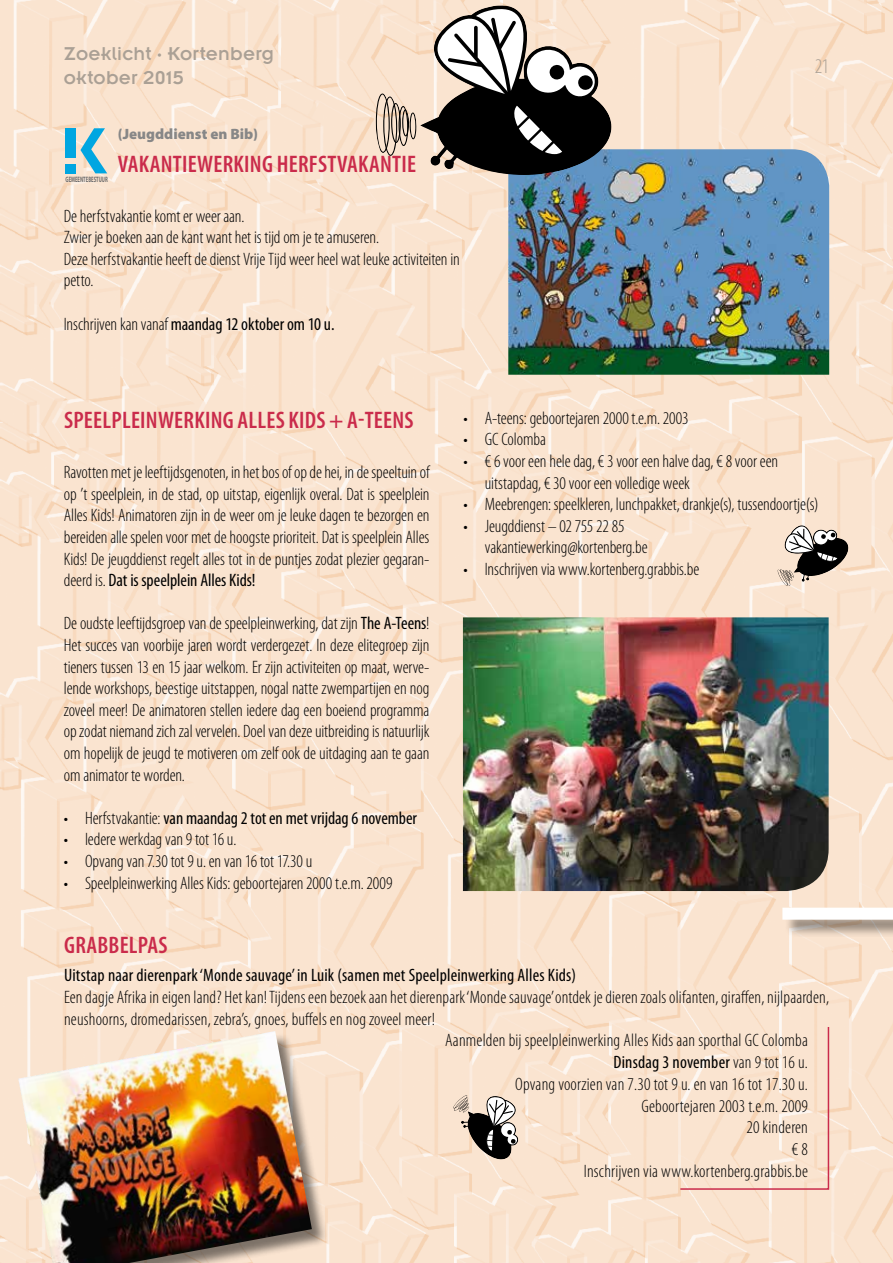
<style>
.page{position:relative;width:893px;height:1263px;background:#fff}
.page>*{position:absolute;margin:0;border:0;box-sizing:border-box;transform-origin:0 0}
.t1{font:600 condensed 24px "Myriad Pro";letter-spacing:.01em;color:#ca2b4b}
.t2{font:300 condensed 21px "Myriad Pro";color:#aaa095}
.t3{font:20.4px/24.6px "Insignia LT Std";letter-spacing:.01em;color:#aaa095}
.t4{font:300 condensed 18px/21.6px "Myriad Pro";color:#000}
.t5{font:condensed 18px "Myriad Pro";letter-spacing:.01em;color:#000}
.t6{font:900 15px "Myriad Pro";color:#878787}
.t7{font:700 7.8px "Myriad Pro";color:#706f6f;scale:.6 1}
.s1{font-weight:300}
.s2{font-weight:400}
</style>
<div class="page">
<img style="left:1px;top:0;width:892px;height:1263px">
<img style="left:0;top:0;width:1px;height:1263px">
<div style="left:785px;top:910px;width:108px;height:28px;background:#000;opacity:.4"></div>
<div style="left:782px;top:908px;width:111px;height:12px;background:#fff"></div>
<svg style="left:80px;top:128px;width:27px;height:45px"></svg>
<div style="left:66px;top:164px;width:10px;height:9px;background:#00a6e1"></div>
<div style="left:66px;top:128px;width:10px;height:30px;background:#00a6e1"></div>
<svg style="left:679px;top:1025px;width:151px;height:165px;background:#f8e0cd"></svg>
<svg style="left:453px;top:1095px;width:65px;height:64px;background:#9f948b"></svg>
<div style="left:20px;top:1032px;width:308px;height:231px;background:#000;opacity:.5"></div>
<img style="left:18px;top:1031px;width:294px;height:232px">
<img style="left:508px;top:149px;width:321px;height:226px">
<svg style="left:777px;top:525px;width:72px;height:61px;background:#a4998f"></svg>
<img style="left:463px;top:617px;width:366px;height:274px">
<svg style="left:376px;top:5px;width:235px;height:170px"></svg>
<p class="t3" style="left:64px;top:41px;width:212px">Zoeklicht · Kortenberg oktober 2015</p>
<p class="t6" style="left:118px;top:125px;width:142px">(Jeugddienst en Bib)</p>
<h1 class="t1" style="left:118px;top:151px;width:300px">VAKANTIEWERKING HERFSTVAKANTIE</h1>
<p class="t4" style="left:64px;top:205px;width:397px">De herfstvakantie komt er weer aan.<br>Zwier je boeken aan de kant want het is tijd om je te amuseren.<br>Deze herfstvakantie heeft de dienst Vrije Tijd weer heel wat leuke activiteiten in petto.</p>
<p class="t5" style="left:64px;top:314px;width:272px"><span class="s1">Inschrijven kan vanaf</span> maandag 12 oktober om 10 u.</p>
<p class="t7" style="left:66px;top:174px;width:72px">GEMEENTEBESTUUR</p>
<p class="t2" style="left:815px;top:54px;width:16px">21</p>
<h1 class="t1" style="left:64px;top:407px;width:351px">SPEELPLEINWERKING ALLES KIDS + A-TEENS</h1>
<p class="t4" style="left:64px;top:462px;width:367px;text-align:justify">Ravotten met je leeftijdsgenoten, in het bos of op de hei, in de speeltuin of op ’t speelplein, in de stad, op uitstap, eigenlijk overal. Dat is speelplein Alles Kids! Animatoren zijn in de weer om je leuke dagen te bezorgen en bereiden alle spelen voor met de hoogste prioriteit. Dat is speelplein Alles Kids! De jeugddienst regelt alles tot in de puntjes zodat plezier gegaran&shy;deerd is. <span class="s2">Dat is speelplein Alles Kids!</span></p>
<p class="t4" style="left:64px;top:613px;width:367px;text-align:justify">De oudste leeftijdsgroep van de speelpleinwerking, dat zijn <span class="s2">The A-Teens</span>!<br>Het succes van voorbije jaren wordt verdergezet. In deze elitegroep zijn tieners tussen 13 en 15 jaar welkom. Er zijn activiteiten op maat, werve&shy;lende workshops, beestige uitstappen, nogal natte zwempartijen en nog zoveel meer! De animatoren stellen iedere dag een boeiend programma op zodat niemand zich zal vervelen. Doel van deze uitbreiding is natuurlijk om hopelijk de jeugd te motiveren om zelf ook de uitdaging aan te gaan om animator te worden.</p>
<p class="t5" style="left:64px;top:808px;width:355px"><span class="s1">• Herfstvakantie:</span> van maandag 2 tot en met vrijdag 6 november</p>
<p class="t4" style="left:64px;top:829px;width:174px">• Iedere werkdag van 9 tot 16 u.</p>
<p class="t4" style="left:64px;top:851px;width:250px">• Opvang van 7.30 tot 9 u. en van 16 tot 17.30 u</p>
<p class="t4" style="left:64px;top:872px;width:330px">• Speelpleinwerking Alles Kids: geboortejaren 2000 t.e.m. 2009</p>
<p class="t4" style="left:463px;top:407px;width:226px">• A-teens: geboortejaren 2000 t.e.m. 2003</p>
<p class="t4" style="left:463px;top:429px;width:84px">• GC Colomba</p>
<p class="t4" style="left:485px;top:451px;width:295px;text-indent:-21px">• € 6 voor een hele dag, € 3 voor een halve dag, € 8 voor een uitstapdag, € 30 voor een volledige week</p>
<p class="t4" style="left:463px;top:494px;width:356px">• Meebrengen: speelkleren, lunchpakket, drankje(s), tussendoortje(s)</p>
<p class="t4" style="left:485px;top:515px;width:164px;text-indent:-21px">• Jeugddienst – 02 755 22 85 vakantiewerking@kortenberg.be</p>
<p class="t4" style="left:463px;top:559px;width:237px">• Inschrijven via www.kortenberg.grabbis.be</p>
<h1 class="t1" style="left:64px;top:932px;width:105px">GRABBELPAS</h1>
<p class="t5" style="left:64px;top:965px;width:514px">Uitstap naar dierenpark ‘Monde sauvage’ in Luik (samen met Speelpleinwerking Alles Kids)</p>
<p class="t4" style="left:64px;top:987px;width:767px">Een dagje Afrika in eigen land? Het kan! Tijdens een bezoek aan het dierenpark ‘Monde sauvage’ontdek je dieren zoals olifanten, giraffen, nijlpaarden,</p>
<p class="t4" style="left:64px;top:1008px;width:372px">neushoorns, dromedarissen, zebra’s, gnoes, buffels en nog zoveel meer!</p>
<p class="t4" style="left:445px;top:1030px;width:364px">Aanmelden bij speelpleinwerking Alles Kids aan sporthal GC Colomba</p>
<p class="t5" style="left:613px;top:1052px;width:196px">Dinsdag 3 november <span class="s1">van 9 tot 16 u.</span></p>
<p class="t4" style="left:515px;top:1073px;width:294px">Opvang voorzien van 7.30 tot 9 u. en van 16 tot 17.30 u.</p>
<p class="t4" style="left:641px;top:1095px;width:168px">Geboortejaren 2003 t.e.m. 2009</p>
<p class="t4" style="left:746px;top:1117px;width:63px">20 kinderen</p>
<p class="t4" style="left:792px;top:1139px;width:18px">€ 8</p>
<p class="t4" style="left:584px;top:1160px;width:226px">Inschrijven via www.kortenberg.grabbis.be</p>
</div>
